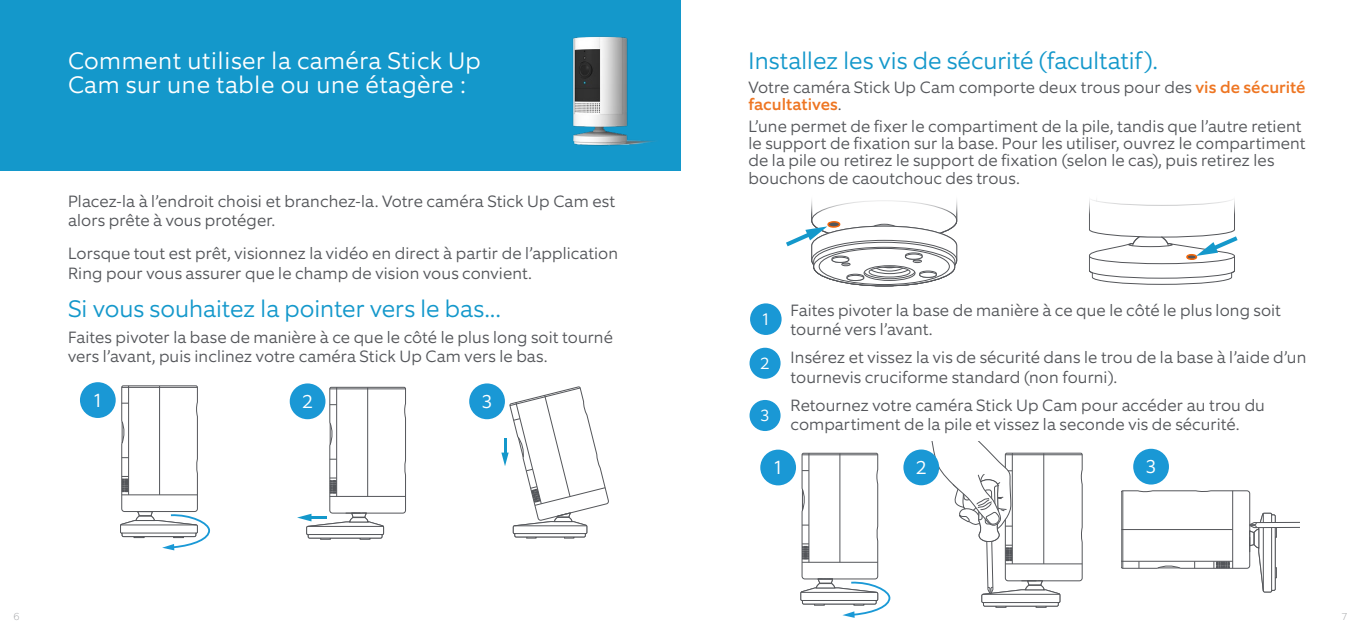
<style>
.page{position:relative;width:1361px;height:630px;background:#fff}
.page>*{position:absolute;margin:0;border:0;box-sizing:border-box;transform-origin:0 0}
.t1{font:300 24px "Equip";letter-spacing:-.005em;color:#1498cb}
.t2{font:300 24px/24px "Equip";letter-spacing:.02em;color:#fff}
.t3{font:300 19.35px "Equip";color:#fff}
.t4{font:300 17.1px "Equip";color:#fff}
.t5{font:300 16.8px "Equip";color:#fff}
.t6{font:300 16.5px/19.5px "Equip";color:#54565a}
.t7{font:100 10.5px "Equip";color:#939598}
.s1{font-weight:500;color:#ee7623}
</style>
<div class="page">
<div style="left:0;top:0;width:680px;height:170px;background:#1498cb"></div>
<img style="left:572px;top:36px;width:83px;height:110px">
<div style="left:80px;top:382px;width:36px;height:36px;background:#1a98d5;border-radius:50%"></div>
<div style="left:290px;top:383px;width:35px;height:36px;background:#1a98d5;border-radius:50%"></div>
<div style="left:469px;top:383px;width:36px;height:36px;background:#1a98d5;border-radius:50%"></div>
<svg style="left:120px;top:385px;width:91px;height:165px"></svg>
<svg style="left:297px;top:386px;width:109px;height:153px"></svg>
<svg style="left:501px;top:386px;width:108px;height:152px"></svg>
<div style="left:760px;top:449px;width:36px;height:36px;background:#1a98d5;border-radius:50%"></div>
<svg style="left:800px;top:452px;width:91px;height:165px"></svg>
<svg style="left:931px;top:441px;width:151px;height:166px"></svg>
<div style="left:903px;top:449px;width:36px;height:36px;background:#1a98d5;border-radius:50%"></div>
<div style="left:1133px;top:448px;width:36px;height:36px;background:#1a98d5;border-radius:50%"></div>
<svg style="left:1121px;top:490px;width:178px;height:102px"></svg>
<svg style="left:786px;top:199px;width:171px;height:87px"></svg>
<svg style="left:1089px;top:199px;width:148px;height:86px"></svg>
<div style="left:750px;top:303px;width:31px;height:32px;background:#1a98d5;border-radius:50%"></div>
<div style="left:749px;top:347px;width:31px;height:31px;background:#1a98d5;border-radius:50%"></div>
<div style="left:749px;top:400px;width:31px;height:31px;background:#1a98d5;border-radius:50%"></div>
<h1 class="t2" style="left:68px;top:49px;width:414px">Comment utiliser la caméra Stick Up<br>Cam sur une table ou une étagère :</h1>
<p class="t6" style="left:68px;top:191px;width:549px">Placez-la à l’endroit choisi et branchez-la. Votre caméra Stick Up Cam est alors prête à vous protéger.</p>
<p class="t6" style="left:68px;top:244px;width:552px">Lorsque tout est prêt, visionnez la vidéo en direct à partir de l’application<br>Ring pour vous assurer que le champ de vision vous convient.</p>
<h1 class="t1" style="left:68px;top:293px;width:434px">Si vous souhaitez la pointer vers le bas...</h1>
<p class="t6" style="left:68px;top:327px;width:546px">Faites pivoter la base de manière à ce que le côté le plus long soit tourné vers l’avant, puis inclinez votre caméra Stick Up Cam vers le bas.</p>
<p class="t3" style="left:92px;top:387px;width:13px">1</p>
<p class="t3" style="left:302px;top:389px;width:13px">12</p>
<p class="t3" style="left:481px;top:389px;width:13px">3</p>
<h1 class="t1" style="left:748px;top:45px;width:411px">Installez les vis de sécurité (facultatif).</h1>
<p class="t6" style="left:748px;top:79px;width:558px;line-height:17.2px">Votre caméra Stick Up Cam comporte deux trous pour des <span class="s1">vis de sécurité facultatives</span>.</p>
<p class="t6" style="left:748px;top:117px;width:558px;line-height:17.2px">L’une permet de fixer le compartiment de la pile, tandis que l’autre retient le support de fixation sur la base. Pour les utiliser, ouvrez le compartiment de la pile ou retirez le support de fixation (selon le cas), puis retirez les bouchons de caoutchouc des trous.</p>
<p class="t6" style="left:790px;top:300px;width:492px">Faites pivoter la base de manière à ce que le côté le plus long soit tourné vers l’avant.</p>
<p class="t6" style="left:790px;top:347px;width:517px">Insérez et vissez la vis de sécurité dans le trou de la base à l’aide d’un tournevis cruciforme standard (non fourni).</p>
<p class="t6" style="left:790px;top:395px;width:476px">Retournez votre caméra Stick Up Cam pour accéder au trou du compartiment de la pile et vissez la seconde vis de sécurité.</p>
<p class="t3" style="left:1145px;top:454px;width:13px">3</p>
<p class="t4" style="left:761px;top:308px;width:11px">1</p>
<p class="t5" style="left:760px;top:352px;width:11px">12</p>
<p class="t5" style="left:760px;top:404px;width:11px">3</p>
<p class="t3" style="left:773px;top:455px;width:13px">1</p>
<p class="t3" style="left:916px;top:455px;width:13px">12</p>
<p class="t7" style="left:14px;top:609px;width:7px">6</p>
<p class="t7" style="left:1341px;top:609px;width:7px">7</p>
</div>
